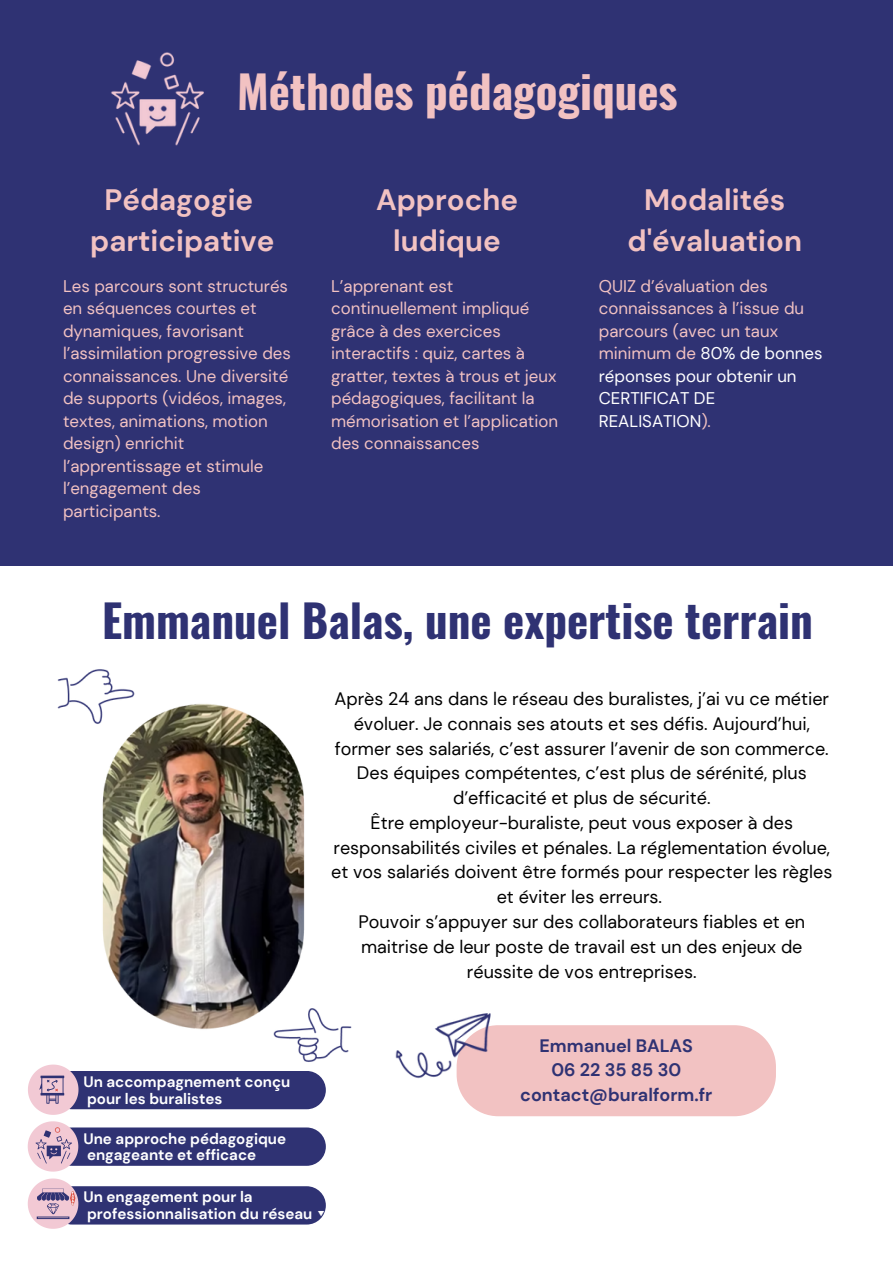
<style>
.page{position:relative;width:894px;height:1264px;background:#fff}
.page>*{position:absolute;margin:0;border:0;box-sizing:border-box;transform-origin:0 0}
.t1{font:700 45px "Oswald";color:#2f3273}
.t2{font:700 45px "Oswald";color:#f2c2c2}
.t3{font:700 29.55px/41.1px "DM Sans";color:#f2c2c2;text-align:center}
.t4{font:18px/24.8px "DM Sans";color:#000;text-align:center}
.t5{font:700 18px/24.8px "DM Sans";color:#2f3273;text-align:center}
.t6{font:16.8px/22.5px "DM Sans";color:#f2c2c2}
.t7{font:700 15.15px "DM Sans";color:#fff}
.s1{color:#fff}
.s2{font-family:"Free Sans";font-weight:400}
</style>
<div class="page">
<div style="left:0;top:0;width:892px;height:565px;background:#2f3273"></div>
<img style="left:111px;top:52px;width:93px;height:94px">
<img style="left:102px;top:704px;width:203px;height:326px">
<img style="left:57px;top:669px;width:82px;height:58px">
<img style="left:269px;top:1004px;width:83px;height:58px">
<div style="left:459px;top:1025px;width:316px;height:91px;background:#f2c2c2"></div>
<img style="left:395px;top:1013px;width:101px;height:76px">
<div style="left:53px;top:1070px;width:273px;height:39px;background:#2f3273;border-radius:19px"></div>
<div style="left:53px;top:1127px;width:273px;height:38px;background:#2f3273;border-radius:19px"></div>
<div style="left:53px;top:1186px;width:273px;height:38px;background:#2f3273;border-radius:19px"></div>
<svg style="left:28px;top:1178px;width:50px;height:50px"></svg>
<svg style="left:28px;top:1121px;width:50px;height:50px"></svg>
<svg style="left:28px;top:1064px;width:50px;height:50px"></svg>
<h1 class="t2" style="left:237px;top:57px;width:442px">Méthodes pédagogiques</h1>
<h2 class="t3" style="left:90px;top:179px;width:186px">Pédagogie participative</h2>
<h4 class="t3" style="left:376px;top:179px;width:143px">Approche ludique</h4>
<h2 class="t3" style="left:627px;top:179px;width:176px">Modalités d'évaluation</h2>
<h4 class="t6" style="left:63px;top:274px;width:229px">Les parcours sont structurés en séquences courtes et dynamiques, favorisant l’assimilation progressive des connaissances. Une diversité de supports (vidéos, images, textes, animations, motion design) enrichit l’apprentissage et stimule l’engagement des participants.</h4>
<h2 class="t6" style="left:331px;top:274px;width:228px">L’apprenant est continuellement impliqué grâce à des exercices interactifs : quiz, cartes à gratter, textes à trous et jeux pédagogiques, facilitant la mémorisation et l’application des connaissances</h2>
<h4 class="t6" style="left:598px;top:274px;width:225px">QUIZ d’évaluation des connaissances à l’issue du parcours (avec un taux minimum de <span class="s1">80% de bonnes réponses pour obtenir un<br>CERTIFICAT DE<br>REALISATION</span>).</h4>
<p class="t1" style="left:102px;top:585px;width:712px">Emmanuel Balas, une expertise terrain</p>
<h1 class="t4" style="left:331px;top:686px;width:502px">Après 24 ans dans le réseau des buralistes, j’ai vu ce métier évoluer. Je connais ses atouts et ses défis. Aujourd’hui, former ses salariés, c’est assurer l’avenir de son commerce.<br>Des équipes compétentes, c’est plus de sérénité, plus d’efficacité et plus de sécurité.<br>Être employeur-buraliste, peut vous exposer à des responsabilités civiles et pénales. La réglementation évolue, et vos salariés doivent être formés pour respecter les règles et éviter les erreurs.<br>Pouvoir s’appuyer sur des collaborateurs fiables et en maitrise de leur poste de travail est un des enjeux de réussite de vos entreprises.</h1>
<p class="t7" style="left:83px;top:1071px;width:208px">Un accompagnement conçu</p>
<p class="t7" style="left:87px;top:1088px;width:137px">pour les buralistes</p>
<h4 class="t7" style="left:83px;top:1128px;width:204px">Une approche pédagogique</h4>
<p class="t7" style="left:87px;top:1144px;width:170px">engageante et efficace</p>
<p class="t7" style="left:83px;top:1187px;width:171px">Un engagement pour la</p>
<p class="t7" style="left:87px;top:1203px;width:240px">professionnalisation du réseau <span class="s2">▾</span></p>
<p class="t5" style="left:520px;top:1033px;width:193px">Emmanuel BALAS<br>06 22 35 85 30 contact@buralform.fr</p>
</div>
